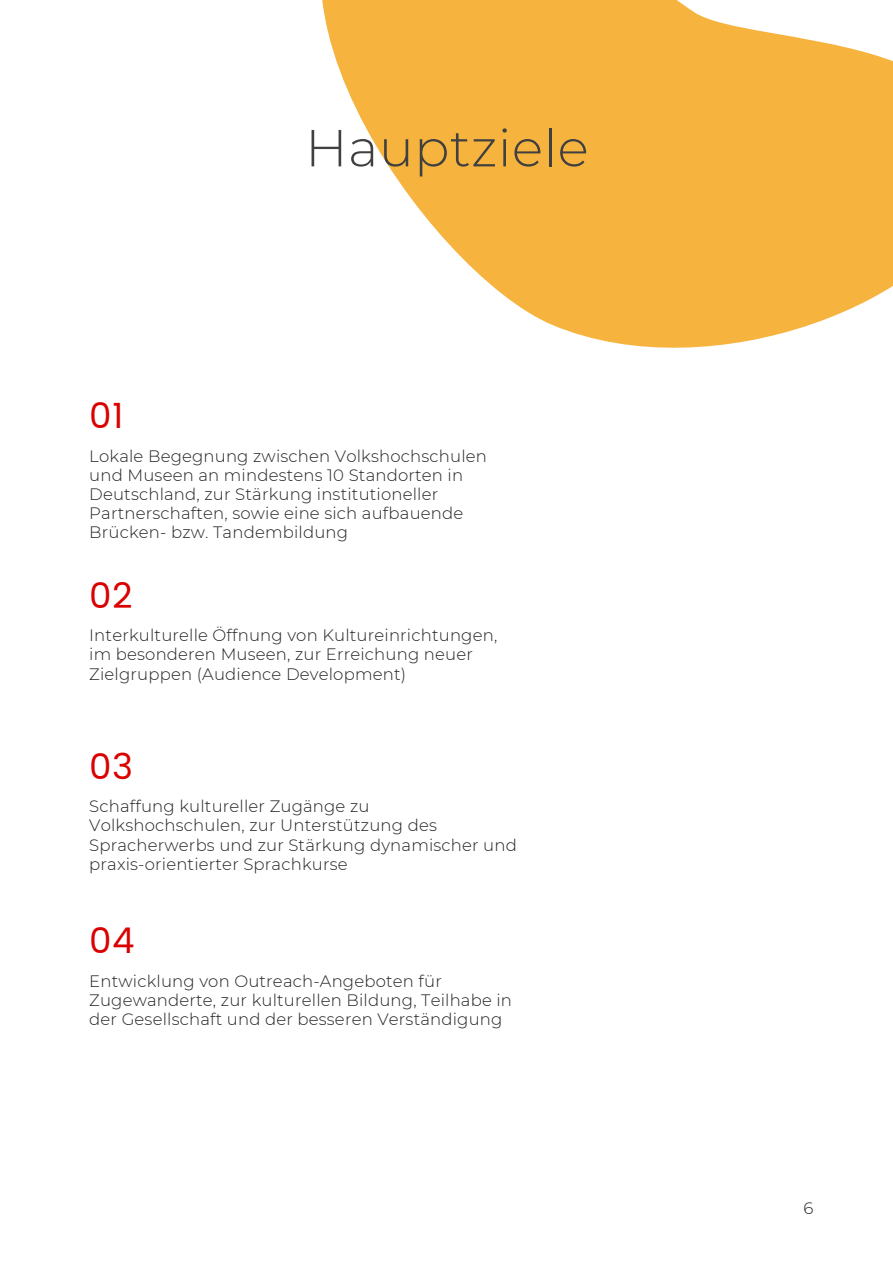
<style>
.page{position:relative;width:893px;height:1264px;background:#fff}
.page>*{position:absolute;margin:0;border:0;box-sizing:border-box;transform-origin:0 0}
.t1{font:300 52.05px "Montserrat";letter-spacing:.01em;color:#404040}
.t2{font:35.4px "Poppins";letter-spacing:.01em;color:#da0000}
.t3{font:300 16.5px/19px "Montserrat";letter-spacing:.01em;color:#222}
</style>
<div class="page">
<svg style="left:322px;top:0;width:570px;height:348px;fill:#f6b33e"></svg>
<p class="t2" style="left:89px;top:395px;width:36px">01</p>
<p class="t1" style="left:305px;top:116px;width:285px">Hauptziele</p>
<p class="t3" style="left:89px;top:446px;width:399px">Lokale Begegnung zwischen Volkshochschulen und Museen an mindestens 10 Standorten in Deutschland, zur Stärkung institutioneller Partnerschaften, sowie eine sich aufbauende Brücken- bzw. Tandembildung</p>
<p class="t2" style="left:89px;top:574px;width:45px">02</p>
<p class="t3" style="left:89px;top:626px;width:409px">Interkulturelle Öffnung von Kultureinrichtungen, im besonderen Museen, zur Erreichung neuer<br>Zielgruppen (Audience Development)</p>
<p class="t2" style="left:89px;top:745px;width:45px">03</p>
<p class="t3" style="left:89px;top:796px;width:429px">Schaffung kultureller Zugänge zu Volkshochschulen, zur Unterstützung des Spracherwerbs und zur Stärkung dynamischer und praxis-orientierter Sprachkurse</p>
<p class="t2" style="left:89px;top:920px;width:47px">04</p>
<p class="t3" style="left:89px;top:971px;width:424px">Entwicklung von Outreach-Angeboten für<br>Zugewanderte, zur kulturellen Bildung, Teilhabe in der Gesellschaft und der besseren Verständigung</p>
<p class="t3" style="left:803px;top:1198px;width:11px">6</p>
</div>
